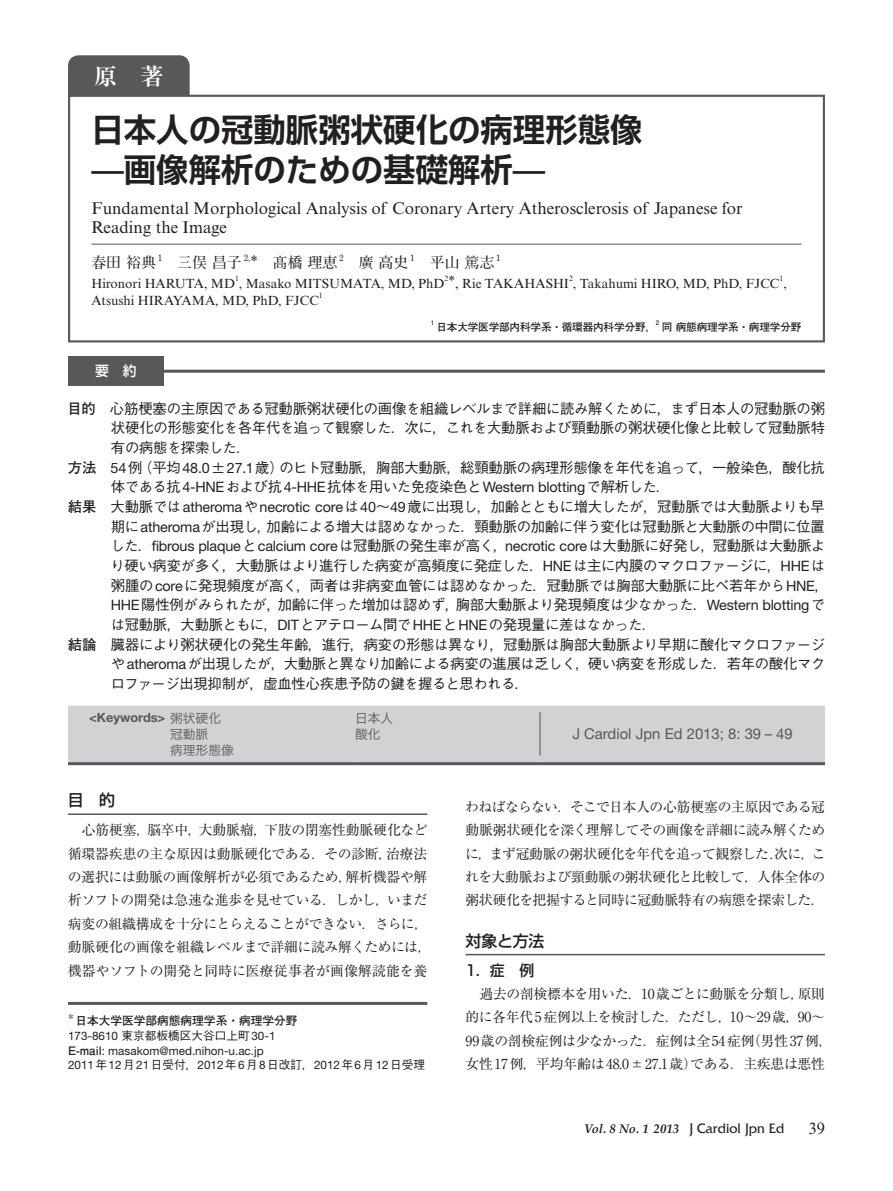
<style>
.page{position:relative;width:893px;height:1191px;background:#fff}
.page>*{position:absolute;margin:0;border:0;box-sizing:border-box;transform-origin:0 0}
.t1{font:700 32.4px/39.9px "Shin Go Pro De";color:#231f20}
.t2{font:700 23.4px "Ryumin Pro";color:#fff}
.t3{font:16.95px/19.2px "Times New Roman MT Std";color:#231f20}
.t4{font:16.5px "Times New Roman MT Std";color:#231f20}
.t5{font:500 15.9px "Shin Go Pro";letter-spacing:-.015em;color:#231f20}
.t6{font:700 14.85px "Futo Min A101 Pro";color:#231f20}
.t7{font:14.85px "Helvetica Neue LT Std";color:#57585a}
.t8{font:500 14.85px "Shin Go Pro";color:#231f20}
.t9{font:500 14.4px "Gothic BBB Pro";letter-spacing:-.025em;color:#231f20}
.t10{font:14.4px "Helvetica Neue LT Std";letter-spacing:-.015em;color:#231f20}
.t11{font:13.8px/23.4px "Ryumin Pro";letter-spacing:-.02em;color:#231f20}
.t12{font:500 13.8px "Shin Go Pro";color:#fff}
.t13{font:13.35px "Times New Roman MT Std";color:#231f20}
.t14{font:italic 700 12.75px "Palatino LT Std";color:#231f20}
.t15{font:700 12.75px "Helvetica Neue LT Std";color:#57585a}
.t16{font:12.75px/15.9px "Hira Kaku Pro W3";color:#57585a}
.t17{font:11.7px/14.9px "Helvetica Neue LT Std";color:#231f20}
.t18{font:700 11.7px "Futo Go B101 Pro";color:#231f20}
.t19{font:700 10.65px "Futo Go B101 Pro";letter-spacing:-.015em;color:#231f20}
.t20{font:700 8.7px "Futo Min A101 Pro";color:#231f20}
.t21{font:7.8px "Times New Roman MT Std";color:#231f20}
.t22{font:700 6.15px "Futo Go B101 Pro";color:#231f20}
.s1{font-family:"Futo Go B101 Pro";font-weight:700}
.s2{font-family:"Helvetica Neue LT Std";font-weight:400}
.s3{font-family:"Gothic BBB Pro";font-weight:500}
.s4{font-family:"Hira Kaku Pro W3";font-weight:400}
.s5{font-family:"Friz Quadrata Std";font-weight:400;font-style:normal;font-size:14.4px}
</style>
<div class="page">
<hr style="left:68px;top:813px;width:359px;height:2px;background:#57585a">
<hr style="left:466px;top:954px;width:359px;height:1px;background:#57585a">
<hr style="left:68px;top:1002px;width:359px;height:3px;background:#57585a">
<div style="left:68px;top:356px;width:96px;height:30px;background:#57585a"></div>
<hr style="left:164px;top:370px;width:661px;height:3px;background:#57585a">
<div style="left:68px;top:705px;width:757px;height:57px;background:#d1d2d4"></div>
<hr style="left:68px;top:762px;width:102px;height:3px;background:#57585a">
<hr style="left:170px;top:762px;width:185px;height:3px;background:#57585a">
<hr style="left:355px;top:762px;width:185px;height:3px;background:#57585a">
<hr style="left:540px;top:762px;width:285px;height:3px;background:#57585a">
<hr style="left:539px;top:712px;width:2px;height:43px;background:#57585a">
<div style="left:68px;top:55px;width:122px;height:52px;background:#57585a;border-radius:11px"></div>
<div style="left:69px;top:96px;width:755px;height:245px;background:#fff"></div>
<hr style="left:91px;top:244px;width:710px;height:1px;background:#57585a">
<div style="left:68px;top:95px;width:757px;height:247px;border:2px solid #57585a"></div>
<h2 class="t2" style="left:94px;top:57px;width:72px">原　著</h2>
<h1 class="t1" style="left:91px;top:106px;width:553px">日本人の冠動脈粥状硬化の病理形態像—画像解析のための基礎解析—</h1>
<p class="t3" style="left:91px;top:199px;width:653px">Fundamental Morphological Analysis of Coronary Artery Atherosclerosis of Japanese for<br>Reading the Image</p>
<p class="t6" style="left:91px;top:251px;width:404px">春田 裕典　三俣 昌子 <sup>2,</sup><sup>*</sup>　髙橋 理恵　廣 高史　平山 篤志</p>
<p class="t20" style="left:158px;top:251px;width:6px">1</p>
<p class="t20" style="left:339px;top:251px;width:6px">2</p>
<p class="t20" style="left:410px;top:251px;width:6px">1</p>
<p class="t20" style="left:496px;top:251px;width:6px">1</p>
<p class="t13" style="left:91px;top:275px;width:697px">Hironori HARUTA, MD , Masako MITSUMATA, MD, PhD<sup>2</sup>*, Rie TAKAHASHI , Takahumi HIRO, MD, PhD, FJCC ,</p>
<p class="t21" style="left:235px;top:274px;width:5px">1</p>
<p class="t21" style="left:569px;top:274px;width:5px">2</p>
<p class="t21" style="left:779px;top:274px;width:5px">1</p>
<p class="t13" style="left:91px;top:292px;width:229px">Atsushi HIRAYAMA, MD, PhD, FJCC</p>
<p class="t21" style="left:319px;top:291px;width:5px">1</p>
<p class="t22" style="left:431px;top:318px;width:5px">1</p>
<p class="t19" style="left:437px;top:318px;width:221px">日本大学医学部内科学系・循環器内科学分野，</p>
<p class="t22" style="left:656px;top:318px;width:5px">2</p>
<p class="t19" style="left:662px;top:318px;width:141px">同 病態病理学系・病理学分野</p>
<p class="t12" style="left:95px;top:360px;width:43px">要　約</p>
<p class="t9" style="left:68px;top:396px;width:759px"><span class="s1">目的</span> 心筋梗塞の主原因である冠動脈粥状硬化の画像を組織レベルまで詳細に読み解くために，まず日本人の冠動脈の粥</p>
<p class="t9" style="left:111px;top:416px;width:716px">状硬化の形態変化を各年代を追って観察した．次に，これを大動脈および頸動脈の粥状硬化像と比較して冠動脈特</p>
<p class="t9" style="left:111px;top:436px;width:141px">有の病態を探索した．</p>
<p class="t9" style="left:68px;top:455px;width:759px"><span class="s1">方法</span> <span class="s2">54</span>例（平均<span class="s2">48.0</span>±<span class="s2">27.1</span>歳）のヒト冠動脈，胸部大動脈，総頸動脈の病理形態像を年代を追って，一般染色，酸化抗</p>
<p class="t9" style="left:111px;top:475px;width:561px">体である抗<span class="s2">4-HNE</span>および抗<span class="s2">4-HHE</span>抗体を用いた免疫染色と<span class="s2">Western blotting</span>で解析した．</p>
<p class="t9" style="left:68px;top:495px;width:759px"><span class="s1">結果</span> 大動脈では<span class="s2">atheroma</span>や<span class="s2">necrotic core</span>は<span class="s2">40</span>～<span class="s2">49</span>歳に出現し，加齢とともに増大したが，冠動脈では大動脈よりも早</p>
<p class="t9" style="left:111px;top:514px;width:716px">期に<span class="s2">atheroma</span>が出現し，加齢による増大は認めなかった．頸動脈の加齢に伴う変化は冠動脈と大動脈の中間に位置</p>
<p class="t10" style="left:110px;top:537px;width:716px"><span class="s3">した．</span>fibrous plaque<span class="s3">と</span>calcium core<span class="s3">は冠動脈の発生率が高く，</span>necrotic core<span class="s3">は大動脈に好発し，冠動脈は大動脈よ</span></p>
<p class="t9" style="left:111px;top:554px;width:716px">り硬い病変が多く，大動脈はより進行した病変が高頻度に発症した．<span class="s2">HNE</span>は主に内膜のマクロファージに，<span class="s2">HHE</span>は</p>
<p class="t9" style="left:111px;top:573px;width:720px">粥腫の<span class="s2">core</span>に発現頻度が高く，両者は非病変血管には認めなかった．冠動脈では胸部大動脈に比べ若年から<span class="s2">HNE</span>，</p>
<p class="t9" style="left:111px;top:593px;width:716px"><span class="s2">HHE</span>陽性例がみられたが，加齢に伴った増加は認めず，胸部大動脈より発現頻度は少なかった．<span class="s2">Western blotting</span>で</p>
<p class="t9" style="left:111px;top:613px;width:547px">は冠動脈，大動脈ともに，<span class="s2">DIT</span>とアテローム間で<span class="s2">HHE</span>と<span class="s2">HNE</span>の発現量に差はなかった．</p>
<p class="t9" style="left:68px;top:632px;width:759px"><span class="s1">結論</span> 臓器により粥状硬化の発生年齢，進行，病変の形態は異なり，冠動脈は胸部大動脈より早期に酸化マクロファージ</p>
<p class="t9" style="left:111px;top:652px;width:716px">や<span class="s2">atheroma</span>が出現したが，大動脈と異なり加齢による病変の進展は乏しく，硬い病変を形成した．若年の酸化マク</p>
<p class="t9" style="left:111px;top:672px;width:420px">ロファージ出現抑制が，虚血性心疾患予防の鍵を握ると思われる．</p>
<p class="t7" style="left:572px;top:724px;width:222px">J Cardiol Jpn Ed 2013; 8: 39 – 49</p>
<p class="t15" style="left:89px;top:709px;width:133px">&lt;Keywords&gt; <span class="s4">粥状硬化</span></p>
<p class="t16" style="left:170px;top:725px;width:65px">冠動脈<br>病理形態像</p>
<p class="t16" style="left:355px;top:709px;width:40px">日本人酸化</p>
<p class="t5" style="left:68px;top:787px;width:49px">目　的</p>
<p class="t11" style="left:68px;top:817px;width:365px;text-indent:14px">心筋梗塞，脳卒中，大動脈瘤，下肢の閉塞性動脈硬化など循環器疾患の主な原因は動脈硬化である．その診断，治療法の選択には動脈の画像解析が必須であるため，解析機器や解析ソフトの開発は急速な進歩を見せている．しかし，いまだ病変の組織構成を十分にとらえることができない．さらに，動脈硬化の画像を組織レベルまで詳細に読み解くためには，機器やソフトの開発と同時に医療従事者が画像解読能を養</p>
<p class="t18" style="left:68px;top:1011px;width:231px"><sup>*</sup>日本大学医学部病態病理学系・病理学分野</p>
<p class="t17" style="left:68px;top:1028px;width:359px">173-8610 <span class="s3">東京都板橋区大谷口上町</span>30-1<br><span class="s1">E-mail</span>: masakom@med.nihon-u.ac.jp<br>2011<span class="s3">年</span>12<span class="s3">月</span>21<span class="s3">日受付，</span>2012<span class="s3">年</span>6<span class="s3">月</span>8<span class="s3">日改訂，</span>2012<span class="s3">年</span>6<span class="s3">月</span>12<span class="s3">日受理</span></p>
<p class="t11" style="left:465px;top:794px;width:362px;text-align:justify">わねばならない．そこで日本人の心筋梗塞の主原因である冠動脈粥状硬化を深く理解してその画像を詳細に読み解くために，まず冠動脈の粥状硬化を年代を追って観察した.次に，これを大動脈および頸動脈の粥状硬化と比較して，人体全体の粥状硬化を把握すると同時に冠動脈特有の病態を探索した．</p>
<p class="t5" style="left:466px;top:927px;width:80px">対象と方法</p>
<p class="t8" style="left:465px;top:958px;width:71px">1．症　例</p>
<p class="t11" style="left:465px;top:981px;width:369px;text-align:center">過去の剖検標本を用いた．10歳ごとに動脈を分類し，原則<br>的に各年代5症例以上を検討した．ただし，10～29歳，90～99歳の剖検症例は少なかった．症例は全54症例（男性37例，女性17例，平均年齢は48.0±27.1歳）である．主疾患は悪性</p>
<p class="t14" style="left:584px;top:1121px;width:202px">Vol. 8 No. 1 2013 <span class="s5">J Cardiol Jpn Ed</span></p>
<p class="t4" style="left:808px;top:1118px;width:18px">39</p>
</div>
